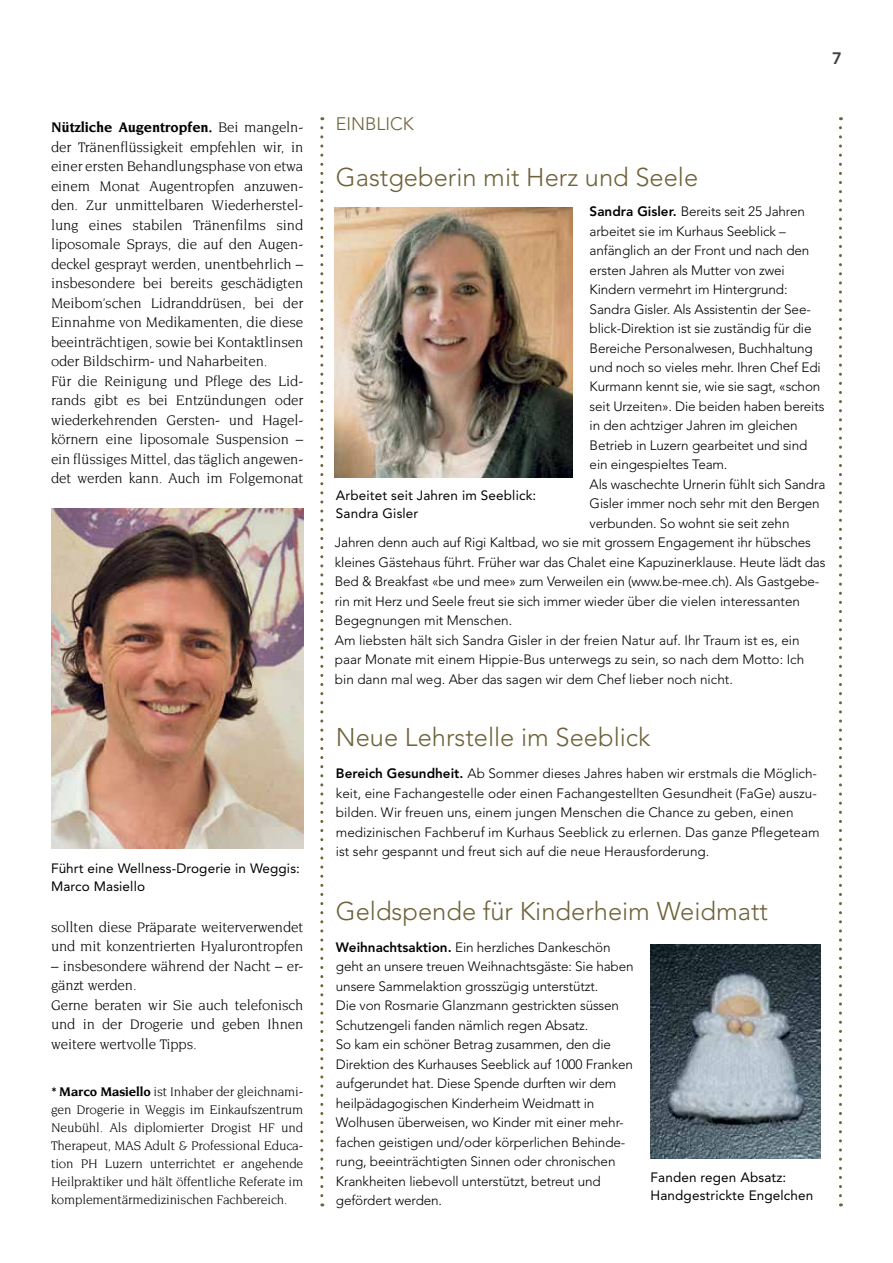
<style>
.page{position:relative;width:893px;height:1263px;background:#fff}
.page>*{position:absolute;margin:0;border:0;box-sizing:border-box;transform-origin:0 0}
.t1{font:300 25.5px "Avenir LT Std";color:#6e633a}
.t2{font:300 18px "Avenir LT Std";color:#6e633a}
.t3{font:800 16.5px "Avenir LT Std";color:#414042}
.t4{font:15px/19.5px "Novarese Std";letter-spacing:-.01em;color:#000}
.t5{font:300 13.5px/19.5px "Avenir LT Std";letter-spacing:-.01em;color:#000}
.t6{font:13.5px/18px "Novarese Std";letter-spacing:-.01em;color:#000;text-align:justify}
.t7{font:13.5px/18px "Avenir LT Std";letter-spacing:.01em;color:#000}
.s1{font-weight:700}
.s2{font-weight:800}
</style>
<div class="page">
<img style="left:51px;top:508px;width:252px;height:340px">
<svg style="left:320px;top:128px;width:3px;height:1078px"></svg>
<img style="left:335px;top:207px;width:238px;height:271px">
<img style="left:651px;top:944px;width:170px;height:214px">
<svg style="left:839px;top:128px;width:3px;height:1078px"></svg>
<p class="t4" style="left:51px;top:117px;width:254px"><span class="s1">Nützliche Augentropfen.</span> Bei mangeln&shy;der Tränenflüssigkeit empfehlen wir, in einer ersten Behandlungsphase von etwa einem Monat Augentropfen anzuwen&shy;den. Zur unmittelbaren Wiederherstel&shy;lung eines stabilen Tränenfilms sind liposomale Sprays, die auf den Augen&shy;deckel gesprayt werden, unentbehrlich – insbesondere bei bereits geschädigten Meibom’schen Lidranddrüsen, bei der Einnahme von Medikamenten, die diese beeinträchtigen, sowie bei Kontaktlinsen oder Bildschirm- und Naharbeiten.<br>Für die Reinigung und Pflege des Lid&shy;rands gibt es bei Entzündungen oder wiederkehrenden Gersten- und Hagel&shy;körnern eine liposomale Suspension – ein flüssiges Mittel, das täglich angewen&shy;det werden kann. Auch im Folgemonat</p>
<p class="t7" style="left:51px;top:859px;width:250px">Führt eine Wellness-Drogerie in Weggis:<br>Marco Masiello</p>
<p class="t4" style="left:51px;top:917px;width:254px">sollten diese Präparate weiterverwendet und mit konzentrierten Hyalurontropfen</p>
<p class="t4" style="left:51px;top:956px;width:254px">– insbesondere während der Nacht – er&shy;gänzt werden.<br>Gerne beraten wir Sie auch telefonisch und in der Drogerie und geben Ihnen weitere wertvolle Tipps.</p>
<p class="t6" style="left:51px;top:1083px;width:254px"><span class="s1">* Marco Masiello</span> ist Inhaber der gleichnami&shy;gen Drogerie in Weggis im Einkaufszentrum Neubühl. Als diplomierter Drogist HF und Therapeut, MAS Adult &amp; Professional Educa&shy;tion PH Luzern unterrichtet er angehende Heilpraktiker und hält öffentliche Referate im komplementärmedizinischen Fachbereich.</p>
<h2 class="t2" style="left:336px;top:114px;width:80px">EINBLICK</h2>
<h1 class="t1" style="left:336px;top:162px;width:364px">Gastgeberin mit Herz und Seele</h1>
<p class="t3" style="left:832px;top:48px;width:11px">7</p>
<p class="t5" style="left:590px;top:202px;width:217px"><span class="s2">Sandra Gisler.</span> Bereits seit 25 Jahren</p>
<p class="t5" style="left:590px;top:221px;width:198px">arbeitet sie im Kurhaus Seeblick –</p>
<p class="t5" style="left:590px;top:241px;width:221px">anfänglich an der Front und nach den</p>
<p class="t5" style="left:590px;top:260px;width:197px">ersten Jahren als Mutter von zwei</p>
<p class="t5" style="left:590px;top:280px;width:199px">Kindern vermehrt im Hintergrund:</p>
<p class="t5" style="left:590px;top:299px;width:223px">Sandra Gisler. Als Assistentin der See-</p>
<p class="t5" style="left:590px;top:319px;width:223px">blick-Direktion ist sie zuständig für die</p>
<p class="t5" style="left:590px;top:338px;width:225px">Bereiche Personalwesen, Buchhaltung</p>
<p class="t5" style="left:590px;top:358px;width:233px">und noch so vieles mehr. Ihren Chef Edi</p>
<p class="t5" style="left:590px;top:377px;width:232px">Kurmann kennt sie, wie sie sagt, «schon</p>
<p class="t5" style="left:590px;top:397px;width:236px">seit Urzeiten». Die beiden haben bereits</p>
<p class="t5" style="left:590px;top:416px;width:209px">in den achtziger Jahren im gleichen</p>
<p class="t5" style="left:590px;top:436px;width:219px">Betrieb in Luzern gearbeitet und sind</p>
<p class="t5" style="left:590px;top:455px;width:139px">ein eingespieltes Team.</p>
<p class="t5" style="left:590px;top:475px;width:237px">Als waschechte Urnerin fühlt sich Sandra</p>
<p class="t5" style="left:590px;top:494px;width:231px">Gisler immer noch sehr mit den Bergen</p>
<p class="t5" style="left:590px;top:514px;width:201px">verbunden. So wohnt sie seit zehn</p>
<p class="t5" style="left:335px;top:533px;width:477px">Jahren denn auch auf Rigi Kaltbad, wo sie mit grossem Engagement ihr hübsches</p>
<p class="t5" style="left:335px;top:553px;width:492px">kleines Gästehaus führt. Früher war das Chalet eine Kapuzinerklause. Heute lädt das</p>
<p class="t5" style="left:335px;top:572px;width:486px">Bed &amp; Breakfast «be und mee» zum Verweilen ein (www.be-mee.ch). Als Gastgebe-</p>
<p class="t5" style="left:335px;top:592px;width:467px">rin mit Herz und Seele freut sie sich immer wieder über die vielen interessanten</p>
<p class="t5" style="left:335px;top:611px;width:179px">Begegnungen mit Menschen.</p>
<p class="t5" style="left:335px;top:631px;width:466px">Am liebsten hält sich Sandra Gisler in der freien Natur auf. Ihr Traum ist es, ein</p>
<p class="t5" style="left:335px;top:650px;width:471px">paar Monate mit einem Hippie-Bus unterwegs zu sein, so nach dem Motto: Ich</p>
<p class="t5" style="left:335px;top:670px;width:399px">bin dann mal weg. Aber das sagen wir dem Chef lieber noch nicht.</p>
<h1 class="t1" style="left:336px;top:722px;width:316px">Neue Lehrstelle im Seeblick</h1>
<p class="t5" style="left:336px;top:764px;width:485px"><span class="s2">Bereich Gesundheit.</span> Ab Sommer dieses Jahres haben wir erstmals die Möglich&shy;keit, eine Fachangestelle oder einen Fachangestellten Gesundheit (FaGe) auszu&shy;bilden. Wir freuen uns, einem jungen Menschen die Chance zu geben, einen medizinischen Fachberuf im Kurhaus Seeblick zu erlernen. Das ganze Pflegeteam ist sehr gespannt und freut sich auf die neue Herausforderung.</p>
<p class="t7" style="left:336px;top:486px;width:202px">Arbeitet seit Jahren im Seeblick:<br>Sandra Gisler</p>
<h1 class="t1" style="left:336px;top:896px;width:434px">Geldspende für Kinderheim Weidmatt</h1>
<p class="t5" style="left:336px;top:937px;width:299px"><span class="s2">Weihnachtsaktion.</span> Ein herzliches Dankeschön geht an unsere treuen Weihnachtsgäste: Sie haben unsere Sammelaktion grosszügig unterstützt.<br>Die von Rosmarie Glanzmann gestrickten süssen Schutzengeli fanden nämlich regen Absatz.<br>So kam ein schöner Betrag zusammen, den die Direktion des Kurhauses Seeblick auf 1000 Franken aufgerundet hat. Diese Spende durften wir dem heilpädagogischen Kinderheim Weidmatt in Wolhusen überweisen, wo Kinder mit einer mehr&shy;fachen geistigen und/oder körperlichen Behinde&shy;rung, beeinträchtigten Sinnen oder chronischen Krankheiten liebevoll unterstützt, betreut und gefördert werden.</p>
<p class="t7" style="left:651px;top:1168px;width:164px">Fanden regen Absatz:<br>Handgestrickte Engelchen</p>
</div>
